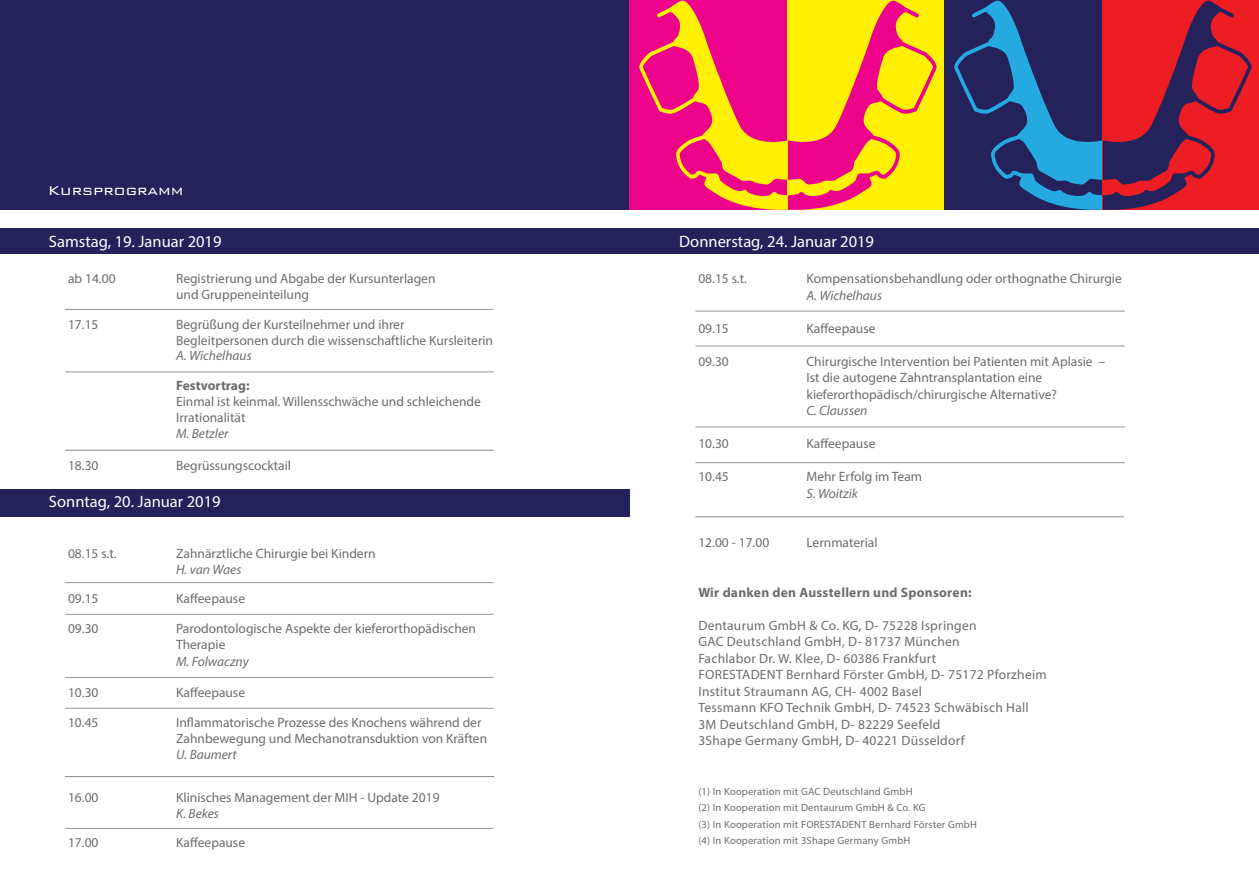
<style>
.page{position:relative;width:1259px;height:893px;background:#fff}
.page>*{position:absolute;margin:0;border:0;box-sizing:border-box;transform-origin:0 0}
.t1{font:300 17.1px "Bank Gothic";color:#fff}
.t2{font:16.5px "Myriad Pro";color:#fff}
.t3{font:13.5px/15.9px "Myriad Pro";color:#6c6d70}
.t4{font:13.5px/16.5px "Myriad Pro";letter-spacing:.02em;color:#6c6d70}
.t5{font:italic 13.5px "Myriad Pro";color:#6c6d70}
.t6{font:700 13.5px "Myriad Pro";letter-spacing:.02em;color:#6c6d70}
.t7{font:700 13.5px "Myriad Pro";color:#6c6d70}
.t8{font:10.5px/16.5px "Myriad Pro";letter-spacing:.02em;color:#6c6d70}
</style>
<div class="page">
<div style="left:0;top:0;width:1258px;height:210px;background:#24215b"></div>
<div style="left:629px;top:0;width:159px;height:210px;background:#ed028c"></div>
<div style="left:0;top:228px;width:1258px;height:26px;background:#24215b"></div>
<div style="left:0;top:489px;width:629px;height:27px;background:#24215b"></div>
<hr style="left:695px;top:311px;width:429px;height:1px;background:#939598">
<hr style="left:695px;top:462px;width:429px;height:1px;background:#939598">
<hr style="left:695px;top:427px;width:429px;height:1px;background:#939598">
<hr style="left:695px;top:346px;width:429px;height:1px;background:#939598">
<hr style="left:65px;top:309px;width:428px;height:1px;background:#939598">
<hr style="left:65px;top:450px;width:428px;height:1px;background:#939598">
<hr style="left:695px;top:516px;width:428px;height:1px;background:#939598">
<hr style="left:65px;top:677px;width:428px;height:1px;background:#939598">
<hr style="left:65px;top:708px;width:428px;height:1px;background:#939598">
<hr style="left:65px;top:828px;width:428px;height:1px;background:#939598">
<hr style="left:65px;top:614px;width:428px;height:1px;background:#939598">
<hr style="left:65px;top:582px;width:428px;height:1px;background:#939598">
<hr style="left:65px;top:372px;width:428px;height:1px;background:#939598">
<hr style="left:65px;top:776px;width:429px;height:1px;background:#939598">
<div style="left:788px;top:0;width:156px;height:210px;background:#fff101"></div>
<div style="left:1103px;top:0;width:155px;height:210px;background:#ee1d23"></div>
<svg style="left:639px;top:0;width:298px;height:210px"></svg>
<svg style="left:954px;top:0;width:298px;height:210px"></svg>
<p class="t1" style="left:48px;top:182px;width:137px">Kursprogramm</p>
<p class="t2" style="left:49px;top:231px;width:174px">Samstag, 19. Januar 2019</p>
<p class="t2" style="left:679px;top:231px;width:196px">Donnerstag, 24. Januar 2019</p>
<p class="t3" style="left:68px;top:271px;width:49px">ab 14.00</p>
<p class="t3" style="left:176px;top:271px;width:261px">Registrierung und Abgabe der Kursunterlagen und Gruppeneinteilung</p>
<p class="t3" style="left:68px;top:316px;width:32px">17.15</p>
<p class="t3" style="left:176px;top:316px;width:318px">Begrüßung der Kursteilnehmer und ihrer<br>Begleitpersonen durch die wissenschaftliche Kursleiterin</p>
<p class="t5" style="left:176px;top:348px;width:77px">A. Wichelhaus</p>
<p class="t7" style="left:176px;top:376px;width:75px">Festvortrag:</p>
<p class="t3" style="left:176px;top:393px;width:306px">Einmal ist keinmal. Willensschwäche und schleichende<br>Irrationalität</p>
<p class="t5" style="left:176px;top:425px;width:54px">M. Betzler</p>
<p class="t3" style="left:68px;top:457px;width:32px">18.30</p>
<p class="t3" style="left:176px;top:457px;width:117px">Begrüssungscocktail</p>
<p class="t2" style="left:49px;top:492px;width:173px">Sonntag, 20. Januar 2019</p>
<p class="t3" style="left:68px;top:545px;width:50px">08.15 s.t.</p>
<p class="t3" style="left:176px;top:545px;width:201px">Zahnärztliche Chirurgie bei Kindern</p>
<p class="t5" style="left:176px;top:561px;width:67px">H. van Waes</p>
<p class="t3" style="left:68px;top:590px;width:32px">09.15</p>
<p class="t3" style="left:176px;top:590px;width:70px">Kaffeepause</p>
<p class="t3" style="left:68px;top:620px;width:32px">09.30</p>
<p class="t3" style="left:176px;top:620px;width:301px;line-height:16.5px">Parodontologische Aspekte der kieferorthopädischen<br>Therapie</p>
<p class="t5" style="left:176px;top:653px;width:74px">M. Folwaczny</p>
<p class="t3" style="left:68px;top:685px;width:32px">10.30</p>
<p class="t3" style="left:176px;top:685px;width:70px">Kaffeepause</p>
<p class="t3" style="left:68px;top:714px;width:32px">10.45</p>
<p class="t3" style="left:176px;top:714px;width:313px">Inflammatorische Prozesse des Knochens während der<br>Zahnbewegung und Mechanotransduktion von Kräften</p>
<p class="t5" style="left:176px;top:746px;width:62px">U. Baumert</p>
<p class="t3" style="left:68px;top:789px;width:32px">16.00</p>
<p class="t3" style="left:176px;top:789px;width:265px">Klinisches Management der MIH - Update 2019</p>
<p class="t5" style="left:176px;top:805px;width:44px">K. Bekes</p>
<p class="t3" style="left:68px;top:835px;width:32px">17.00</p>
<p class="t3" style="left:176px;top:835px;width:70px">Kaffeepause</p>
<p class="t3" style="left:698px;top:271px;width:50px">08.15 s.t.</p>
<p class="t3" style="left:806px;top:271px;width:317px">Kompensationsbehandlung oder orthognathe Chirurgie</p>
<p class="t5" style="left:806px;top:287px;width:77px">A. Wichelhaus</p>
<p class="t3" style="left:698px;top:320px;width:32px">09.15</p>
<p class="t3" style="left:806px;top:320px;width:70px">Kaffeepause</p>
<p class="t3" style="left:698px;top:353px;width:32px">09.30</p>
<p class="t3" style="left:806px;top:353px;width:300px;line-height:16.5px">Chirurgische Intervention bei Patienten mit Aplasie –<br>Ist die autogene Zahntransplantation eine kieferorthopädisch/chirurgische Alternative?</p>
<p class="t5" style="left:806px;top:402px;width:62px">C. Claussen</p>
<p class="t3" style="left:698px;top:436px;width:32px">10.30</p>
<p class="t3" style="left:806px;top:436px;width:70px">Kaffeepause</p>
<p class="t3" style="left:698px;top:469px;width:32px">10.45</p>
<p class="t3" style="left:806px;top:469px;width:117px">Mehr Erfolg im Team</p>
<p class="t5" style="left:806px;top:485px;width:53px">S. Woitzik</p>
<p class="t3" style="left:698px;top:535px;width:72px">12.00 - 17.00</p>
<p class="t3" style="left:806px;top:535px;width:73px">Lernmaterial</p>
<p class="t6" style="left:698px;top:583px;width:275px">Wir danken den Ausstellern und Sponsoren:</p>
<p class="t4" style="left:698px;top:617px;width:350px">Dentaurum GmbH &amp; Co. KG, D- 75228 Ispringen<br>GAC Deutschland GmbH, D- 81737 München<br>Fachlabor Dr. W. Klee, D- 60386 Frankfurt<br>FORESTADENT Bernhard Förster GmbH, D- 75172 Pforzheim Institut Straumann AG, CH- 4002 Basel<br>Tessmann KFO Technik GmbH, D- 74523 Schwäbisch Hall 3M Deutschland GmbH, D- 82229 Seefeld<br>3Shape Germany GmbH, D- 40221 Düsseldorf</p>
<p class="t8" style="left:698px;top:783px;width:280px">(1) In Kooperation mit GAC Deutschland GmbH<br>(2) In Kooperation mit Dentaurum GmbH &amp; Co. KG<br>(3) In Kooperation mit FORESTADENT Bernhard Förster GmbH (4) In Kooperation mit 3Shape Germany GmbH</p>
</div>
